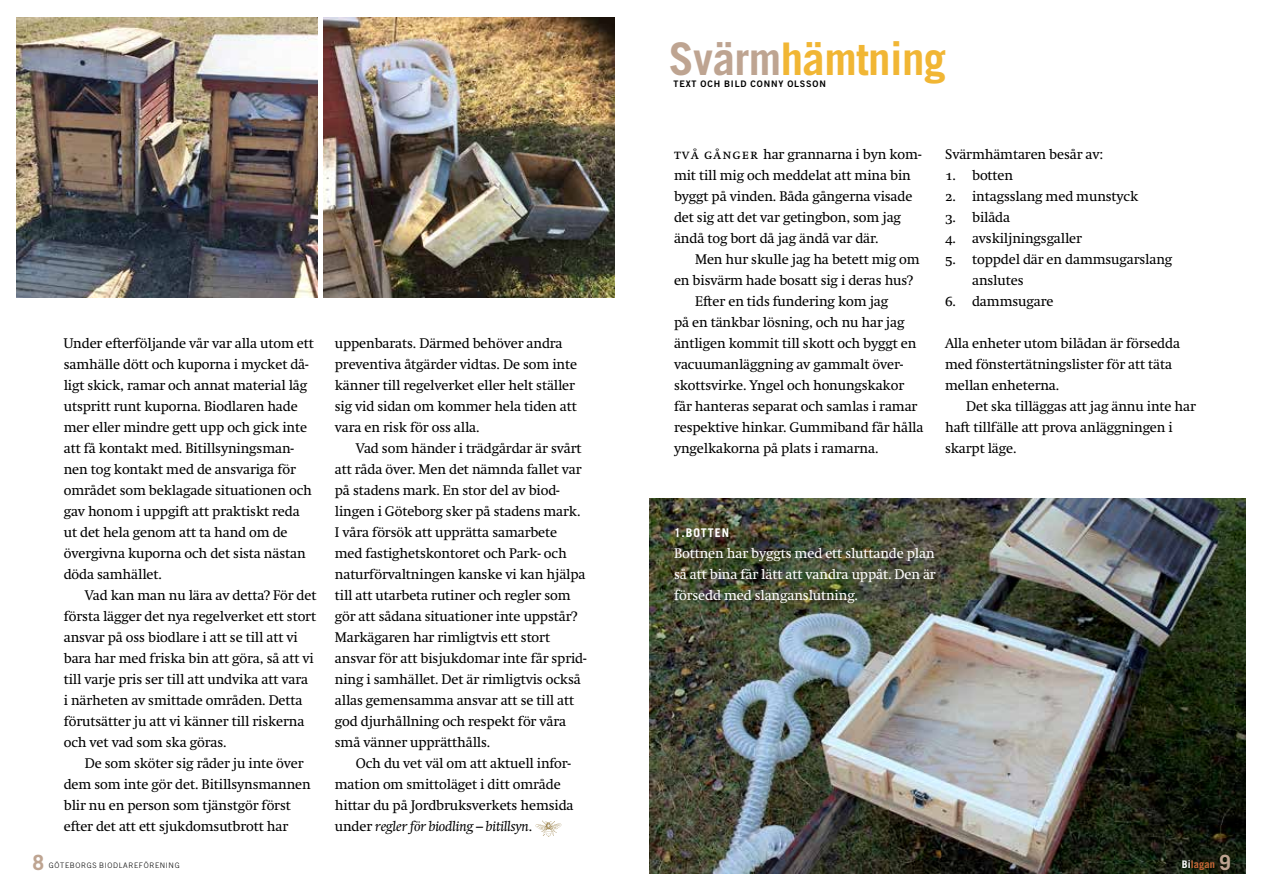
<style>
.page{position:relative;width:1263px;height:893px;background:#fff}
.page>*{position:absolute;margin:0;border:0;box-sizing:border-box;transform-origin:0 0}
.t1{font:700 45px "Trade Gothic";letter-spacing:-.015em;color:#f1b634}
.t2{font:700 21px "Trade Gothic";color:#bea491}
.t3{font:14.25px/21px "Swift Neue LT Pro";letter-spacing:-.01em;color:#000}
.t4{font:14.25px/21px "Swift Neue LT Pro";letter-spacing:-.01em;color:#fff;text-align:justify}
.t5{font:700 12px "Trade Gothic";letter-spacing:.075em;color:#fff}
.t6{font:700 10.5px "Trade Gothic";letter-spacing:.01em;color:#c66736}
.t7{font:9px "Trade Gothic Bold Two";letter-spacing:.09em;color:#000}
.t8{font:300 7.5px "Trade Gothic";letter-spacing:.085em;color:#000}
.s1{font-style:italic}
.s2{color:#bea491}
.s3{color:#fff}
</style>
<div class="page">
<img style="left:649px;top:498px;width:597px;height:375px">
<svg style="left:535px;top:821px;width:27px;height:16px"></svg>
<img style="left:16px;top:17px;width:302px;height:281px">
<img style="left:323px;top:17px;width:291px;height:281px">
<p class="t3" style="left:64px;top:333px;width:252px">Under efterföljande vår var alla utom ett samhälle dött och kuporna i mycket då&shy;ligt skick, ramar och annat material låg utspritt runt kuporna. Biodlaren hade mer eller mindre gett upp och gick inte att få kontakt med. Bitillsyningsman&shy;nen tog kontakt med de ansvariga för området som beklagade situationen och gav honom i uppgift att praktiskt reda ut det hela genom att ta hand om de övergivna kuporna och det sista nästan döda samhället.</p>
<p class="t3" style="left:64px;top:585px;width:254px;text-indent:21px">Vad kan man nu lära av detta? För det första lägger det nya regelverket ett stort ansvar på oss biodlare i att se till att vi bara har med friska bin att göra, så att vi till varje pris ser till att undvika att vara<br>i närheten av smittade områden. Detta förutsätter ju att vi känner till riskerna och vet vad som ska göras.</p>
<p class="t3" style="left:64px;top:753px;width:249px;text-indent:21px">De som sköter sig råder ju inte över dem som inte gör det. Bitillsynsmannen blir nu en person som tjänstgör först efter det att ett sjukdomsutbrott har</p>
<p class="t3" style="left:335px;top:333px;width:244px">uppenbarats. Därmed behöver andra preventiva åtgärder vidtas. De som inte känner till regelverket eller helt ställer sig vid sidan om kommer hela tiden att vara en risk för oss alla.</p>
<p class="t3" style="left:335px;top:438px;width:253px;text-indent:21px">Vad som händer i trädgårdar är svårt att råda över. Men det nämnda fallet var på stadens mark. En stor del av biod&shy;lingen i Göteborg sker på stadens mark.<br>I våra försök att upprätta samarbete med fastighetskontoret och Park- och naturförvaltningen kanske vi kan hjälpa till att utarbeta rutiner och regler som gör att sådana situationer inte uppstår?<br>Markägaren har rimligtvis ett stort ansvar för att bisjukdomar inte får sprid&shy;ning i samhället. Det är rimligtvis också allas gemensamma ansvar att se till att god djurhållning och respekt för våra små vänner upprätthålls.</p>
<p class="t3" style="left:335px;top:753px;width:240px;text-indent:21px">Och du vet väl om att aktuell infor&shy;mation om smittoläget i ditt område hittar du på Jordbruksverkets hemsida under <span class="s1">regler för biodling – bitillsyn</span>.</p>
<h1 class="t1" style="left:669px;top:31px;width:279px"><span class="s2">Svärm</span>hämtning</h1>
<p class="t7" style="left:674px;top:79px;width:154px">TEXT OCH BILD CONNY OLSSON</p>
<p class="t3" style="left:674px;top:144px;width:249px">två gånger har grannarna i byn kom&shy;mit till mig och meddelat att mina bin byggt på vinden. Båda gångerna visade det sig att det var getingbon, som jag ändå tog bort då jag ändå var där.</p>
<p class="t3" style="left:695px;top:249px;width:224px">Men hur skulle jag ha betett mig om</p>
<p class="t3" style="left:674px;top:270px;width:241px">en bisvärm hade bosatt sig i deras hus?</p>
<p class="t3" style="left:695px;top:291px;width:195px">Efter en tids fundering kom jag</p>
<p class="t3" style="left:674px;top:312px;width:232px">på en tänkbar lösning, och nu har jag</p>
<p class="t3" style="left:674px;top:333px;width:244px">äntligen kommit till skott och byggt en</p>
<p class="t3" style="left:674px;top:354px;width:231px">vacuumanläggning av gammalt över-</p>
<p class="t3" style="left:674px;top:375px;width:232px">skottsvirke. Yngel och honungskakor</p>
<p class="t3" style="left:674px;top:396px;width:245px">får hanteras separat och samlas i ramar</p>
<p class="t3" style="left:674px;top:417px;width:251px">respektive hinkar. Gummiband får hålla</p>
<p class="t3" style="left:674px;top:438px;width:206px">yngelkakorna på plats i ramarna.</p>
<p class="t3" style="left:945px;top:144px;width:160px">Svärmhämtaren besår av:</p>
<p class="t3" style="left:945px;top:165px;width:70px">1. botten</p>
<p class="t3" style="left:945px;top:186px;width:195px">2. intagsslang med munstyck</p>
<p class="t3" style="left:945px;top:207px;width:67px">3. bilåda</p>
<p class="t3" style="left:945px;top:228px;width:138px">4. avskiljningsgaller</p>
<p class="t3" style="left:972px;top:249px;width:202px;text-indent:-27px">5. toppdel där en dammsugarslang anslutes</p>
<p class="t3" style="left:945px;top:291px;width:110px">6. dammsugare</p>
<p class="t3" style="left:945px;top:333px;width:236px">Alla enheter utom bilådan är försedda med fönstertätningslister för att täta mellan enheterna.</p>
<p class="t3" style="left:945px;top:396px;width:252px;text-indent:21px">Det ska tilläggas att jag ännu inte har haft tillfälle att prova anläggningen i skarpt läge.</p>
<p class="t5" style="left:674px;top:525px;width:56px">1.BOTTEN</p>
<p class="t4" style="left:674px;top:543px;width:263px">Bottnen har byggts med ett sluttande plan så att bina får lätt att vandra uppåt. Den är försedd med slanganslutning.</p>
<h2 class="t2" style="left:32px;top:850px;width:13px">8</h2>
<p class="t8" style="left:49px;top:860px;width:132px">GÖTEBORGS BIODLAREFÖRENING</p>
<h2 class="t2" style="left:1219px;top:850px;width:13px">9</h2>
<p class="t6" style="left:1182px;top:857px;width:35px"><span class="s3">Bi</span>lagan</p>
</div>
